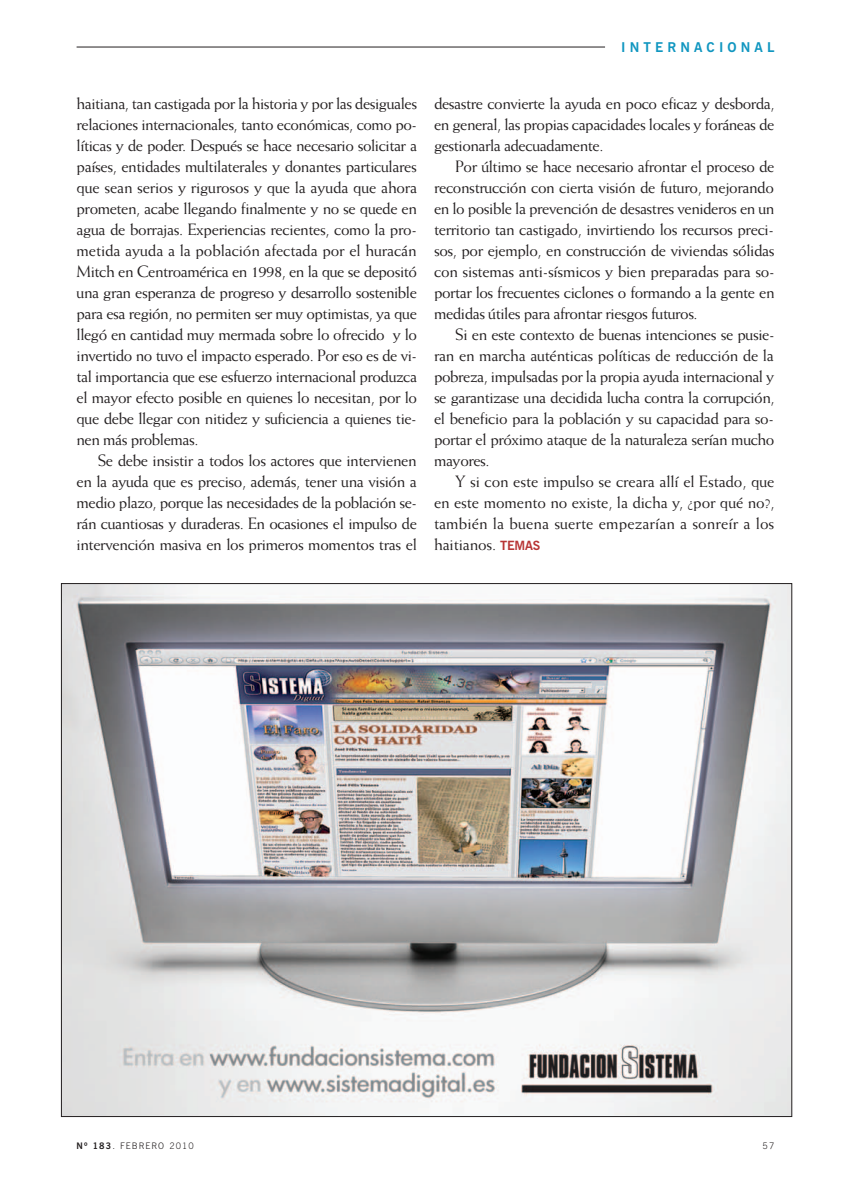
<style>
.page{position:relative;width:851px;height:1191px;background:#fff}
.page>*{position:absolute;margin:0;border:0;box-sizing:border-box;transform-origin:0 0}
.t1{font:16.5px/21px "Weiss Std";letter-spacing:-.03em;color:#231f20;text-align:justify}
.t2{font:700 13.5px "News Gothic BT";letter-spacing:.305em;color:#1096c0}
.t3{font:300 9px "News Gothic BT";letter-spacing:.12em;color:#231f20}
.s1{font-family:"News Gothic BT";font-weight:700;font-size:12.75px;color:#b83535}
.s2{font-weight:700}
</style>
<div class="page">
<hr style="left:77px;top:47px;width:528px;height:1px;background:#231f20">
<img style="left:63px;top:585px;width:726px;height:529px">
<p class="t2" style="left:621px;top:40px;width:155px">INTERNACIONAL</p>
<p class="t1" style="left:77px;top:94px;width:342px">haitiana, tan castigada por la historia y por las desiguales relaciones internacionales, tanto económicas, como po&shy;líticas y de poder. Después se hace necesario solicitar a países, entidades multilaterales y donantes particulares que sean serios y rigurosos y que la ayuda que ahora prometen, acabe llegando finalmente y no se quede en agua de borrajas. Experiencias recientes, como la pro&shy;metida ayuda a la población afectada por el huracán Mitch en Centroamérica en 1998, en la que se depositó una gran esperanza de progreso y desarrollo sostenible para esa región, no permiten ser muy optimistas, ya que llegó en cantidad muy mermada sobre lo ofrecido y lo invertido no tuvo el impacto esperado. Por eso es de vi&shy;tal importancia que ese esfuerzo internacional produzca el mayor efecto posible en quienes lo necesitan, por lo que debe llegar con nitidez y suficiencia a quienes tie&shy;nen más problemas.</p>
<p class="t1" style="left:77px;top:451px;width:342px;text-indent:21px">Se debe insistir a todos los actores que intervienen en la ayuda que es preciso, además, tener una visión a medio plazo, porque las necesidades de la población se&shy;rán cuantiosas y duraderas. En ocasiones el impulso de intervención masiva en los primeros momentos tras el</p>
<p class="t1" style="left:434px;top:94px;width:342px">desastre convierte la ayuda en poco eficaz y desborda, en general, las propias capacidades locales y foráneas de gestionarla adecuadamente.</p>
<p class="t1" style="left:434px;top:157px;width:342px;text-indent:21px">Por último se hace necesario afrontar el proceso de reconstrucción con cierta visión de futuro, mejorando en lo posible la prevención de desastres venideros en un territorio tan castigado, invirtiendo los recursos preci&shy;sos, por ejemplo, en construcción de viviendas sólidas con sistemas anti-sísmicos y bien preparadas para so&shy;portar los frecuentes ciclones o formando a la gente en medidas útiles para afrontar riesgos futuros.</p>
<p class="t1" style="left:434px;top:325px;width:342px;text-indent:21px">Si en este contexto de buenas intenciones se pusie&shy;ran en marcha auténticas políticas de reducción de la pobreza, impulsadas por la propia ayuda internacional y se garantizase una decidida lucha contra la corrupción, el beneficio para la población y su capacidad para so&shy;portar el próximo ataque de la naturaleza serían mucho mayores.</p>
<p class="t1" style="left:434px;top:472px;width:342px;text-indent:21px">Y si con este impulso se creara allí el Estado, que en este momento no existe, la dicha y, ¿por qué no?, también la buena suerte empezarían a sonreír a los haitianos. <span class="s1">TEMAS</span></p>
<p class="t3" style="left:77px;top:1140px;width:119px"><span class="s2">Nº 183</span>. FEBRERO 2010</p>
<p class="t3" style="left:762px;top:1140px;width:13px">57</p>
</div>
